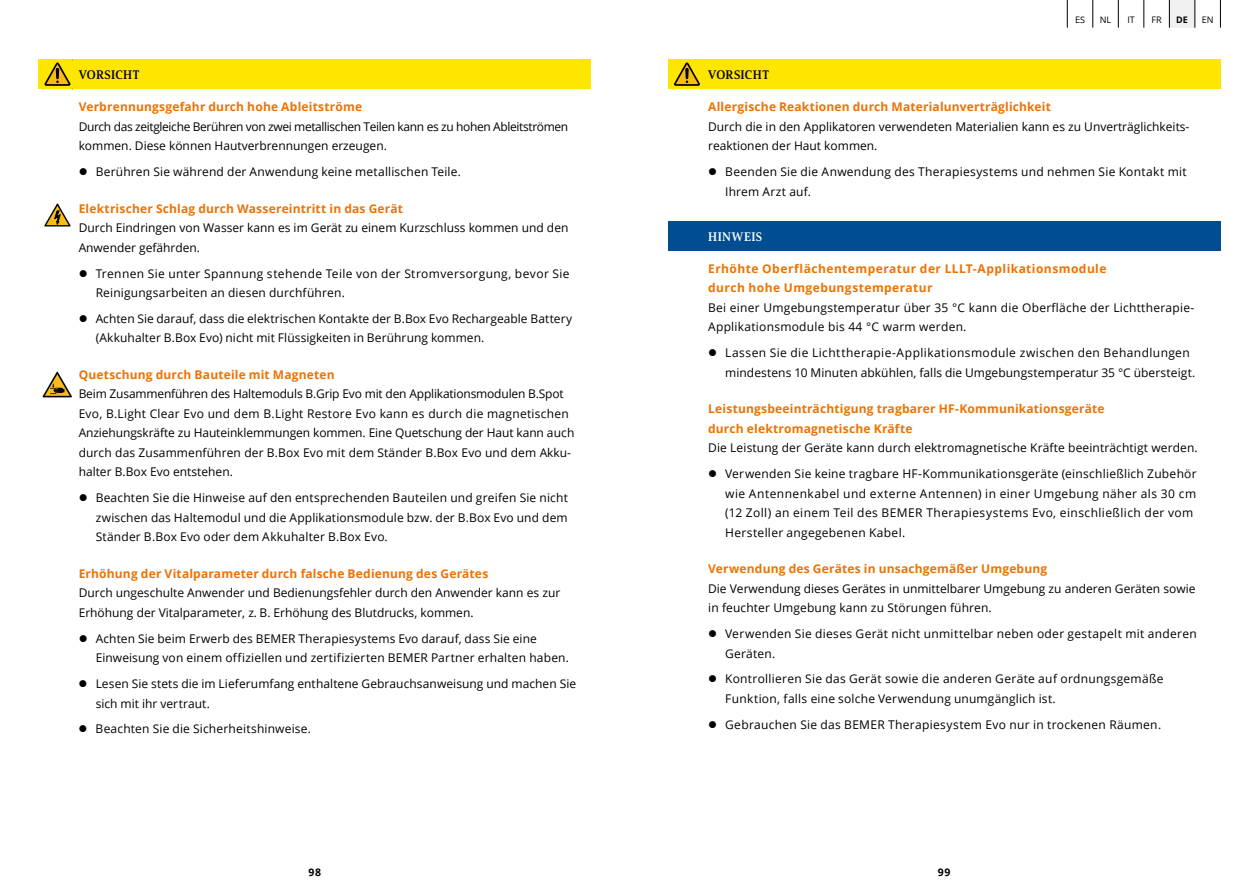
<style>
.page{position:relative;width:1259px;height:893px;background:#fff}
.page>*{position:absolute;margin:0;border:0;box-sizing:border-box;transform-origin:0 0}
.t1{font:12px/19.5px "Open Sans";letter-spacing:.01em;color:#000}
.t2{font:700 12px/19.5px "Open Sans";letter-spacing:.015em;color:#ee7203}
.t3{font:12px/19.5px "Open Sans";letter-spacing:.03em;color:#000}
.t4{font:12px/19.5px "Open Sans";letter-spacing:.035em;color:#000}
.t5{font:12px/19.5px "Open Sans";letter-spacing:-.03em;color:#000}
.t6{font:700 12px/19.5px "Open Sans";letter-spacing:.04em;color:#ee7203}
.t7{font:12px "Solitas Serif Nor Bol";letter-spacing:.02em;color:#000}
.t8{font:12px "Solitas Serif Nor Bol";letter-spacing:.04em;color:#fff}
.t9{font:700 10.5px "Open Sans";color:#000}
.t10{font:9px "Open Sans";color:#000}
.t11{font:700 9px "Open Sans";color:#000}
</style>
<div class="page">
<div style="left:38px;top:60px;width:553px;height:29px;background:#ffe600"></div>
<svg style="left:44px;top:62px;width:27px;height:24px"></svg>
<svg style="left:43px;top:372px;width:29px;height:25px"></svg>
<svg style="left:44px;top:204px;width:27px;height:22px"></svg>
<div style="left:668px;top:221px;width:552px;height:30px;background:#004d92"></div>
<div style="left:668px;top:60px;width:552px;height:29px;background:#ffe600"></div>
<svg style="left:674px;top:62px;width:26px;height:24px"></svg>
<svg style="left:1067px;top:0;width:1px;height:28px"></svg>
<svg style="left:1092px;top:0;width:129px;height:28px"></svg>
<p class="t7" style="left:79px;top:67px;width:62px">VORSICHT</p>
<p class="t2" style="left:79px;top:97px;width:285px">Verbrennungsgefahr durch hohe Ableitströme</p>
<p class="t5" style="left:79px;top:116px;width:491px">Durch das zeitgleiche Berühren von zwei metallischen Teilen kann es zu hohen Ableitströmen kommen. Diese können Hautverbrennungen erzeugen.</p>
<p class="t1" style="left:96px;top:162px;width:367px">Berühren Sie während der Anwendung keine metallischen Teile.</p>
<p class="t2" style="left:79px;top:198px;width:326px">Elektrischer Schlag durch Wassereintritt in das Gerät</p>
<p class="t1" style="left:79px;top:218px;width:491px">Durch Eindringen von Wasser kann es im Gerät zu einem Kurzschluss kommen und den<br>Anwender gefährden.</p>
<p class="t3" style="left:96px;top:263px;width:475px">Trennen Sie unter Spannung stehende Teile von der Stromversorgung, bevor Sie<br>Reinigungsarbeiten an diesen durchführen.</p>
<p class="t1" style="left:96px;top:308px;width:478px">Achten Sie darauf, dass die elektrischen Kontakte der B.Box Evo Rechargeable Battery (Akkuhalter B.Box Evo) nicht mit Flüssigkeiten in Berührung kommen.</p>
<p class="t2" style="left:79px;top:364px;width:258px">Quetschung durch Bauteile mit Magneten</p>
<p class="t1" style="left:79px;top:384px;width:497px">Beim Zusammenführen des Haltemoduls B.Grip Evo mit den Applikationsmodulen B.Spot Evo, B.Light Clear Evo und dem B.Light Restore Evo kann es durch die magnetischen Anziehungskräfte zu Hauteinklemmungen kommen. Eine Quetschung der Haut kann auch durch das Zusammenführen der B.Box Evo mit dem Ständer B.Box Evo und dem Akku&shy;halter B.Box Evo entstehen.</p>
<p class="t1" style="left:96px;top:488px;width:474px;text-align:justify">Beachten Sie die Hinweise auf den entsprechenden Bauteilen und greifen Sie nicht zwischen das Haltemodul und die Applikationsmodule bzw. der B.Box Evo und dem Ständer B.Box Evo oder dem Akkuhalter B.Box Evo.</p>
<p class="t2" style="left:79px;top:563px;width:411px">Erhöhung der Vitalparameter durch falsche Bedienung des Gerätes</p>
<p class="t1" style="left:79px;top:583px;width:483px">Durch ungeschulte Anwender und Bedienungsfehler durch den Anwender kann es zur<br>Erhöhung der Vitalparameter, z. B. Erhöhung des Blutdrucks, kommen.</p>
<p class="t1" style="left:96px;top:628px;width:475px">Achten Sie beim Erwerb des BEMER Therapiesystems Evo darauf, dass Sie eine<br>Einweisung von einem offiziellen und zertifizierten BEMER Partner erhalten haben.</p>
<p class="t1" style="left:96px;top:674px;width:482px">Lesen Sie stets die im Lieferumfang enthaltene Gebrauchsanweisung und machen Sie sich mit ihr vertraut.</p>
<p class="t1" style="left:96px;top:719px;width:217px">Beachten Sie die Sicherheitshinweise.</p>
<p class="t7" style="left:708px;top:67px;width:62px">VORSICHT</p>
<p class="t10" style="left:1075px;top:14px;width:11px">ES</p>
<p class="t10" style="left:1099px;top:14px;width:13px">NL</p>
<p class="t10" style="left:1127px;top:14px;width:9px">IT</p>
<p class="t10" style="left:1151px;top:14px;width:12px">FR</p>
<p class="t11" style="left:1176px;top:14px;width:13px">DE</p>
<p class="t10" style="left:1201px;top:14px;width:13px">EN</p>
<p class="t2" style="left:708px;top:97px;width:344px">Allergische Reaktionen durch Materialunverträglichkeit</p>
<p class="t1" style="left:708px;top:116px;width:482px">Durch die in den Applikatoren verwendeten Materialien kann es zu Unverträglichkeits&shy;reaktionen der Haut kommen.</p>
<p class="t1" style="left:725px;top:162px;width:463px">Beenden Sie die Anwendung des Therapiesystems und nehmen Sie Kontakt mit<br>Ihrem Arzt auf.</p>
<p class="t8" style="left:708px;top:229px;width:56px">HINWEIS</p>
<p class="t6" style="left:708px;top:258px;width:400px">Erhöhte Oberflächentemperatur der LLLT-Applikationsmodule durch hohe Umgebungstemperatur</p>
<p class="t1" style="left:708px;top:297px;width:487px">Bei einer Umgebungstemperatur über 35 °C kann die Oberfläche der Lichttherapie-<br>Applikationsmodule bis 44 °C warm werden.</p>
<p class="t3" style="left:725px;top:343px;width:472px">Lassen Sie die Lichttherapie-Applikationsmodule zwischen den Behandlungen mindestens 10 Minuten abkühlen, falls die Umgebungstemperatur 35 °C übersteigt.</p>
<p class="t2" style="left:708px;top:399px;width:398px">Leistungsbeeinträchtigung tragbarer HF-Kommunikationsgeräte durch elektromagnetische Kräfte</p>
<p class="t1" style="left:708px;top:435px;width:491px;line-height:26px;text-align:right">Die Leistung der Geräte kann durch elektromagnetische Kräfte beeinträchtigt werden.<br>Verwenden Sie keine tragbare HF-Kommunikationsgeräte (einschließlich Zubehör</p>
<p class="t4" style="left:725px;top:483px;width:472px">wie Antennenkabel und externe Antennen) in einer Umgebung näher als 30 cm (12 Zoll) an einem Teil des BEMER Therapiesystems Evo, einschließlich der vom<br>Hersteller angegebenen Kabel.</p>
<p class="t2" style="left:708px;top:559px;width:341px">Verwendung des Gerätes in unsachgemäßer Umgebung</p>
<p class="t1" style="left:708px;top:578px;width:489px">Die Verwendung dieses Gerätes in unmittelbarer Umgebung zu anderen Geräten sowie in feuchter Umgebung kann zu Störungen führen.</p>
<p class="t1" style="left:725px;top:624px;width:473px">Verwenden Sie dieses Gerät nicht unmittelbar neben oder gestapelt mit anderen<br>Geräten.</p>
<p class="t1" style="left:725px;top:669px;width:440px">Kontrollieren Sie das Gerät sowie die anderen Geräte auf ordnungsgemäße<br>Funktion, falls eine solche Verwendung unumgänglich ist.</p>
<p class="t1" style="left:725px;top:714px;width:437px">Gebrauchen Sie das BEMER Therapiesystem Evo nur in trockenen Räumen.</p>
<p class="t9" style="left:308px;top:864px;width:14px">98</p>
<p class="t9" style="left:938px;top:864px;width:14px">99</p>
</div>
